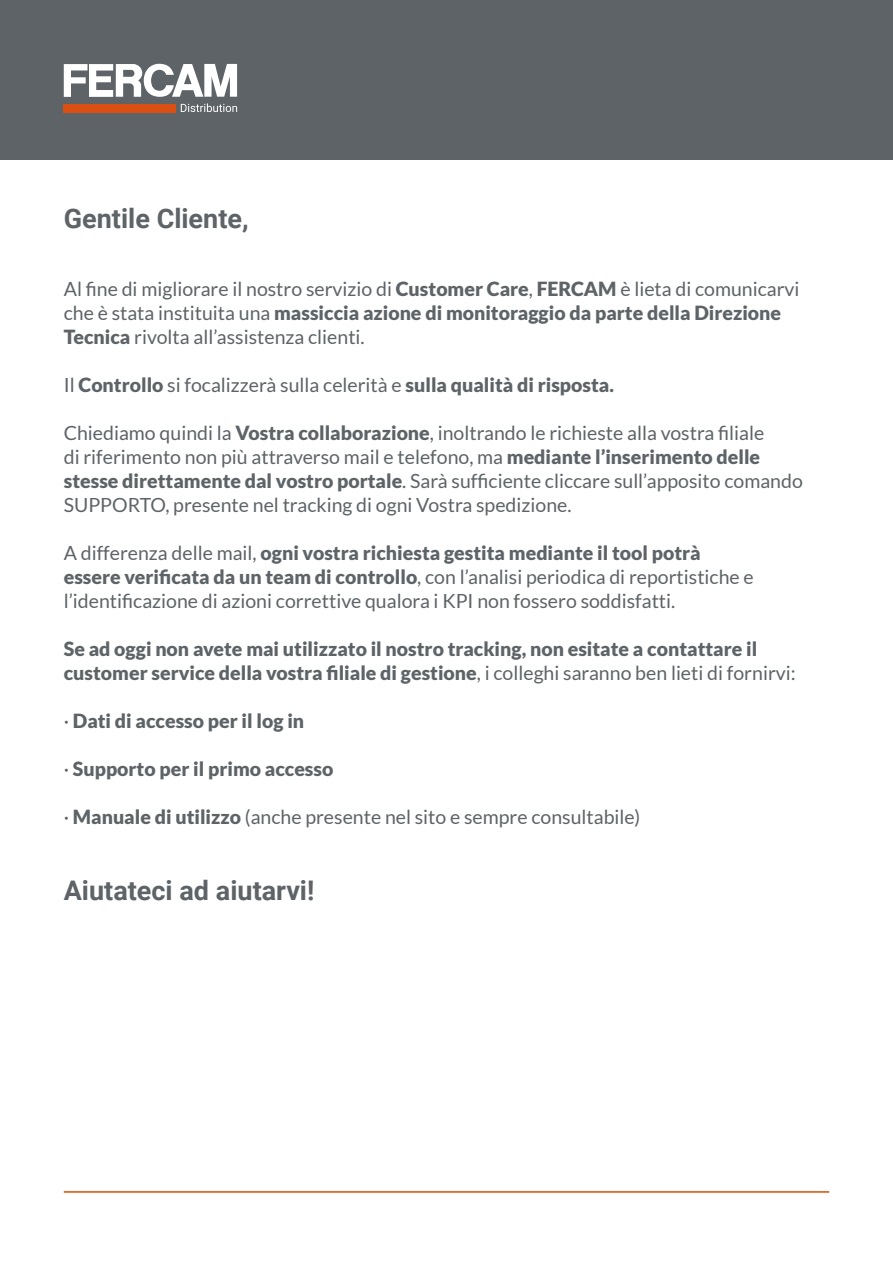
<style>
.page{position:relative;width:893px;height:1263px;background:#fff}
.page>*{position:absolute;margin:0;border:0;box-sizing:border-box;transform-origin:0 0}
.t1{font:700 27px "Roboto";color:#5d6367}
.t2{font:19.5px/24px "Lato";color:#5d6367}
.t3{font:900 19.5px/24px "Lato";color:#5d6367}
.s1{font-weight:900}
.s2{font-weight:400}
</style>
<div class="page">
<div style="left:0;top:0;width:893px;height:160px;background:#5d6367"></div>
<hr style="left:64px;top:1191px;width:765px;height:2px;background:#d94d00">
<svg style="left:181px;top:103px;width:56px;height:9px"></svg>
<svg style="left:64px;top:64px;width:173px;height:33px"></svg>
<div style="left:64px;top:104px;width:112px;height:9px;background:#db4f13"></div>
<h1 class="t1" style="left:64px;top:200px;width:186px">Gentile Cliente,</h1>
<p class="t2" style="left:64px;top:276px;width:737px">Al fine di migliorare il nostro servizio di <span class="s1">Customer Care</span>, <span class="s1">FERCAM</span> è lieta di comunicarvi che è stata instituita una <span class="s1">massiccia azione di monitoraggio da parte della Direzione<br>Tecnica</span> rivolta all’assistenza clienti.</p>
<p class="t3" style="left:64px;top:372px;width:552px"><span class="s2">Il</span> Controllo <span class="s2">si focalizzerà sulla celerità e</span> sulla qualità di risposta.</p>
<p class="t2" style="left:64px;top:420px;width:741px">Chiediamo quindi la <span class="s1">Vostra collaborazione</span>, inoltrando le richieste alla vostra filiale<br>di riferimento non più attraverso mail e telefono, ma <span class="s1">mediante l’inserimento delle stesse direttamente dal vostro portale</span>. Sarà sufficiente cliccare sull’apposito comando SUPPORTO, presente nel tracking di ogni Vostra spedizione.</p>
<p class="t2" style="left:64px;top:540px;width:691px">A differenza delle mail, <span class="s1">ogni vostra richiesta gestita mediante il tool potrà essere verificata da un team di controllo</span>, con l’analisi periodica di reportistiche e l’identificazione di azioni correttive qualora i KPI non fossero soddisfatti.</p>
<p class="t3" style="left:64px;top:636px;width:733px">Se ad oggi non avete mai utilizzato il nostro tracking, non esitate a contattare il customer service della vostra filiale di gestione<span class="s2">, i colleghi saranno ben lieti di fornirvi:</span></p>
<p class="t3" style="left:64px;top:708px;width:242px"><span class="s2">·</span> Dati di accesso per il log in</p>
<p class="t3" style="left:64px;top:756px;width:271px"><span class="s2">·</span> Supporto per il primo accesso</p>
<p class="t2" style="left:64px;top:804px;width:578px">· <span class="s1">Manuale di utilizzo</span> (anche presente nel sito e sempre consultabile)</p>
<h1 class="t1" style="left:64px;top:872px;width:252px">Aiutateci ad aiutarvi!</h1>
</div>
